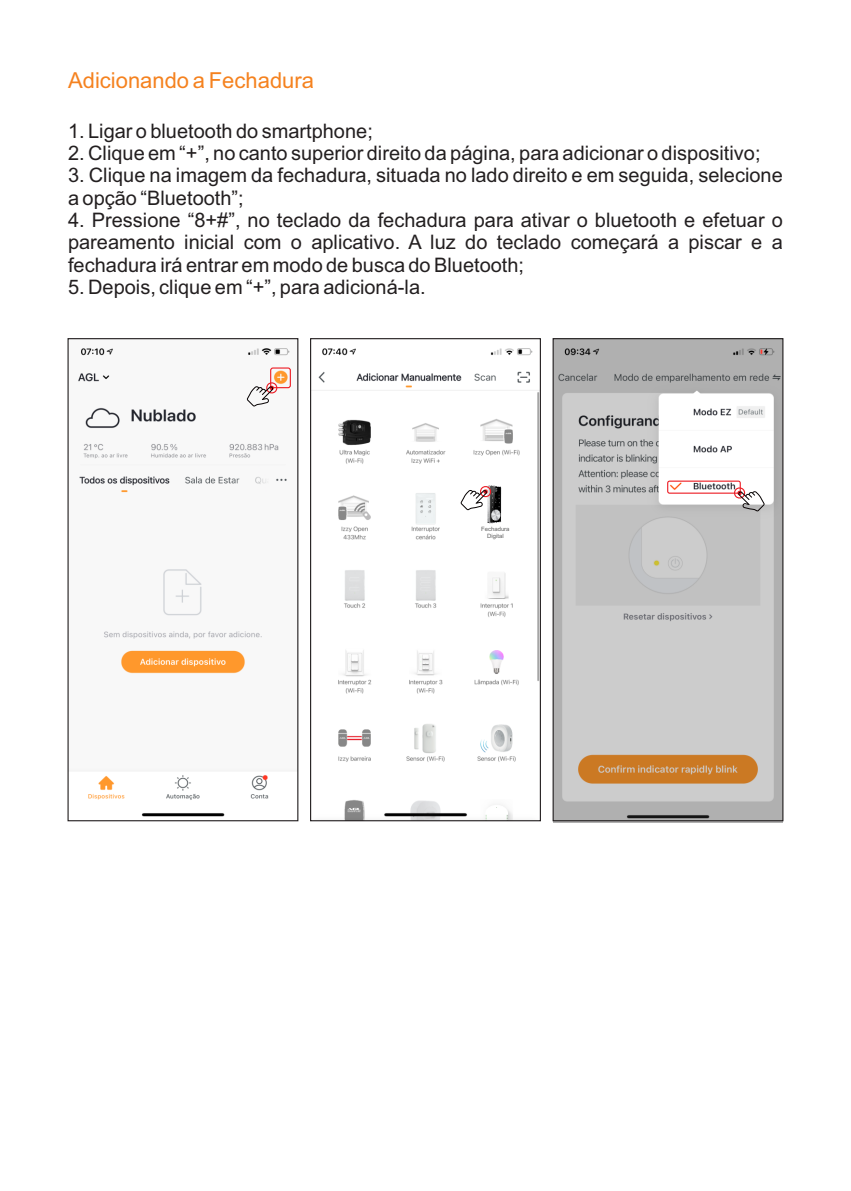
<style>
.page{position:relative;width:851px;height:1191px;background:#fff}
.page>*{position:absolute;margin:0;border:0;box-sizing:border-box;transform-origin:0 0}
.t1{font:22px "Arial";color:#f5821f}
.t2{font:20px/22.4px "Arial";color:#231f20}
.t3{font:6px/6.6px "Arial";color:#626262;text-align:center}
</style>
<div class="page">
<img style="left:312px;top:348px;width:227px;height:471px">
<img style="left:553px;top:340px;width:229px;height:482px">
<img style="left:69px;top:348px;width:227px;height:469px">
<div style="left:67px;top:338px;width:231px;height:483px;border:1px solid #231f20"></div>
<div style="left:310px;top:338px;width:231px;height:483px;border:1px solid #231f20"></div>
<div style="left:552px;top:338px;width:231px;height:483px;border:1px solid #231f20"></div>
<svg style="left:667px;top:480px;width:97px;height:31px"></svg>
<div style="left:270px;top:367px;width:21px;height:21px;border:1px solid #ed1c24;border-radius:2px"></div>
<svg style="left:247px;top:382px;width:32px;height:25px"></svg>
<img style="left:488px;top:485px;width:13px;height:39px">
<svg style="left:460px;top:486px;width:32px;height:24px"></svg>
<p class="t1" style="left:68px;top:72px;width:247px">Adicionando a Fechadura</p>
<p class="t2" style="left:68px;top:121px;width:306px">1. Ligar o bluetooth do smartphone;</p>
<p class="t2" style="left:68px;top:143px;width:694px">2. Clique em “+”, no canto superior direito da página, para adicionar o dispositivo;</p>
<p class="t2" style="left:68px;top:166px;width:716px">3. Clique na imagem da fechadura, situada no lado direito e em seguida, selecione a opção “Bluetooth”;</p>
<p class="t2" style="left:68px;top:211px;width:716px;text-align:justify">4. Pressione “8+#”, no teclado da fechadura para ativar o bluetooth e efetuar o pareamento inicial com o aplicativo. A luz do teclado começará a piscar e a fechadura irá entrar em modo de busca do Bluetooth;</p>
<p class="t2" style="left:68px;top:278px;width:359px">5. Depois, clique em “+”, para adicioná-la.</p>
<p class="t3" style="left:481px;top:526px;width:30px">Fechadura<br>Digital</p>
</div>
